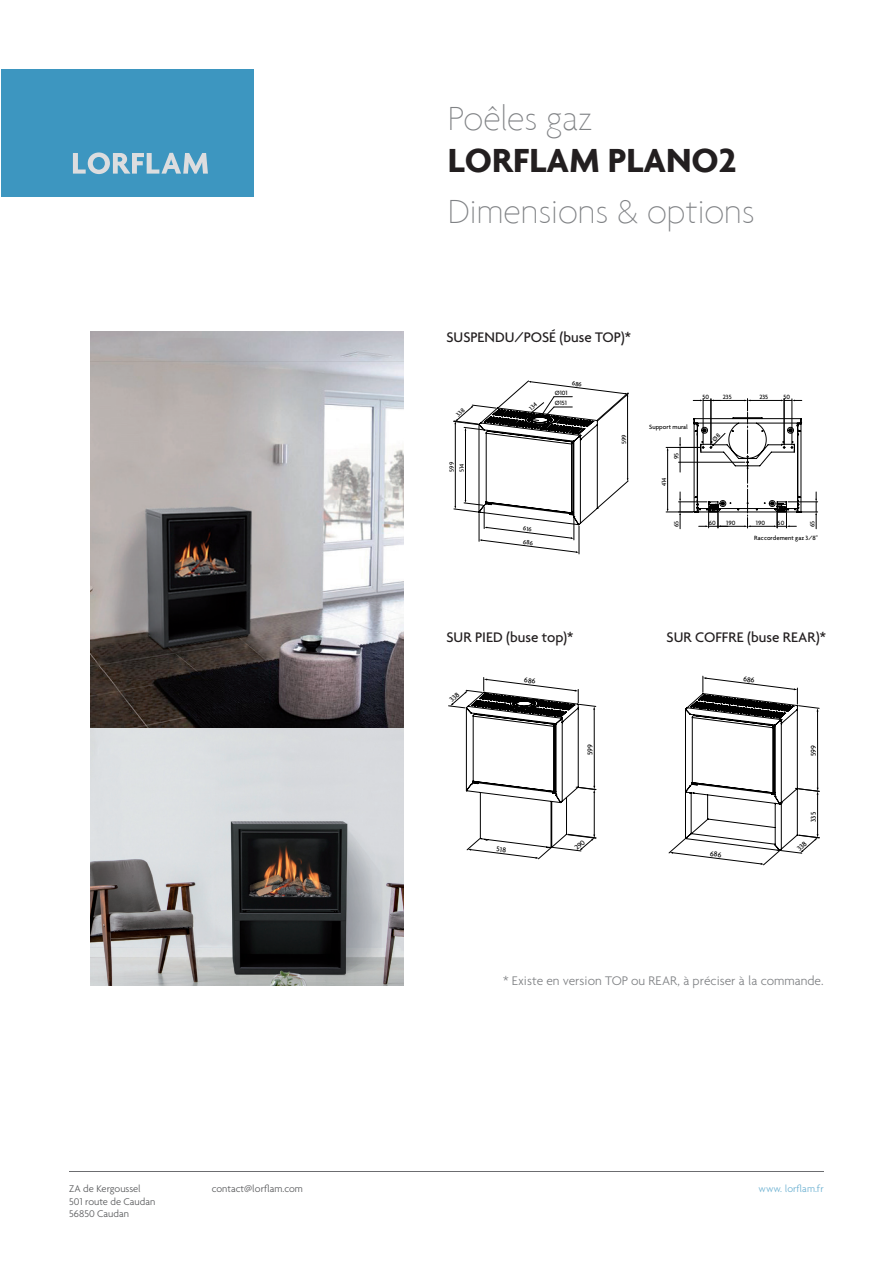
<style>
.page{position:relative;width:893px;height:1263px;background:#fff}
.page>*{position:absolute;margin:0;border:0;box-sizing:border-box;transform-origin:0 0}
.t1{font:100 36px "Agenda";color:#808285}
.t2{font:700 36px "Agenda";color:#231f20}
.t3{font:500 15px "Agenda";color:#231f20}
.t4{font:300 13.5px "Agenda";color:#808285}
.t5{font:300 10.5px/12.6px "Agenda";color:#57585a}
.t6{font:300 10.5px "Agenda";color:#6bb0d1}
.t7{font:500 7.5px "Agenda";color:#000}
.t8{font:500 6.6px "Agenda";color:#000}
</style>
<div class="page">
<div style="left:1px;top:69px;width:252px;height:128px;background:#3d96c0"></div>
<svg style="left:73px;top:152px;width:135px;height:22px"></svg>
<hr style="left:69px;top:1171px;width:755px;height:1px;background:#6c6d70">
<img style="left:91px;top:332px;width:313px;height:653px">
<svg style="left:453px;top:381px;width:176px;height:173px"></svg>
<svg style="left:666px;top:399px;width:152px;height:130px"></svg>
<svg style="left:448px;top:677px;width:148px;height:182px"></svg>
<svg style="left:669px;top:676px;width:151px;height:189px"></svg>
<h1 class="t1" style="left:448px;top:98px;width:147px">Poêles gaz</h1>
<h1 class="t2" style="left:448px;top:139px;width:290px">LORFLAM PLANO2</h1>
<h1 class="t1" style="left:448px;top:191px;width:308px">Dimensions &amp; options</h1>
<h2 class="t3" style="left:446px;top:328px;width:186px">SUSPENDU/POSÉ (buse TOP)*</h2>
<p class="t8" style="left:555px;top:389px;width:15px">Ø101</p>
<p class="t8" style="left:448px;top:472px;width:11px;rotate:-90deg">599</p>
<p class="t8" style="left:458px;top:472px;width:10px;rotate:-90deg">514</p>
<p class="t8" style="left:555px;top:399px;width:14px">Ø151</p>
<p class="t8" style="left:620px;top:444px;width:11px;rotate:-90deg">599</p>
<p class="t8" style="left:649px;top:423px;width:40px">Support mural</p>
<p class="t8" style="left:660px;top:486px;width:10px;rotate:-90deg">414</p>
<p class="t8" style="left:672px;top:459px;width:8px;rotate:-90deg">95</p>
<p class="t8" style="left:672px;top:527px;width:8px;rotate:-90deg">65</p>
<p class="t8" style="left:702px;top:393px;width:8px">50</p>
<p class="t8" style="left:783px;top:393px;width:8px">50</p>
<p class="t8" style="left:723px;top:393px;width:10px">235</p>
<p class="t8" style="left:759px;top:393px;width:10px">235</p>
<p class="t8" style="left:709px;top:519px;width:9px">60</p>
<p class="t8" style="left:777px;top:519px;width:9px">60</p>
<p class="t8" style="left:726px;top:519px;width:11px">190</p>
<p class="t8" style="left:756px;top:519px;width:11px">190</p>
<p class="t8" style="left:808px;top:527px;width:8px;rotate:-90deg">65</p>
<p class="t8" style="left:754px;top:534px;width:65px">Raccordement gaz 3/8"</p>
<h2 class="t3" style="left:446px;top:628px;width:128px">SUR PIED (buse top)*</h2>
<h2 class="t3" style="left:667px;top:628px;width:161px">SUR COFFRE (buse REAR)*</h2>
<p class="t7" style="left:585px;top:755px;width:12px;rotate:-90deg">599</p>
<p class="t7" style="left:809px;top:756px;width:12px;rotate:-90deg">599</p>
<p class="t7" style="left:809px;top:822px;width:11px;rotate:-90deg">335</p>
<h3 class="t4" style="left:503px;top:973px;width:322px">* Existe en version TOP ou REAR, à préciser à la commande.</h3>
<h3 class="t5" style="left:69px;top:1182px;width:87px">ZA de Kergoussel<br>501 route de Caudan<br>56850 Caudan</h3>
<h3 class="t5" style="left:212px;top:1182px;width:93px">contact@lorflam.com</h3>
<h3 class="t6" style="left:759px;top:1182px;width:67px">www. lorflam.fr</h3>
</div>
